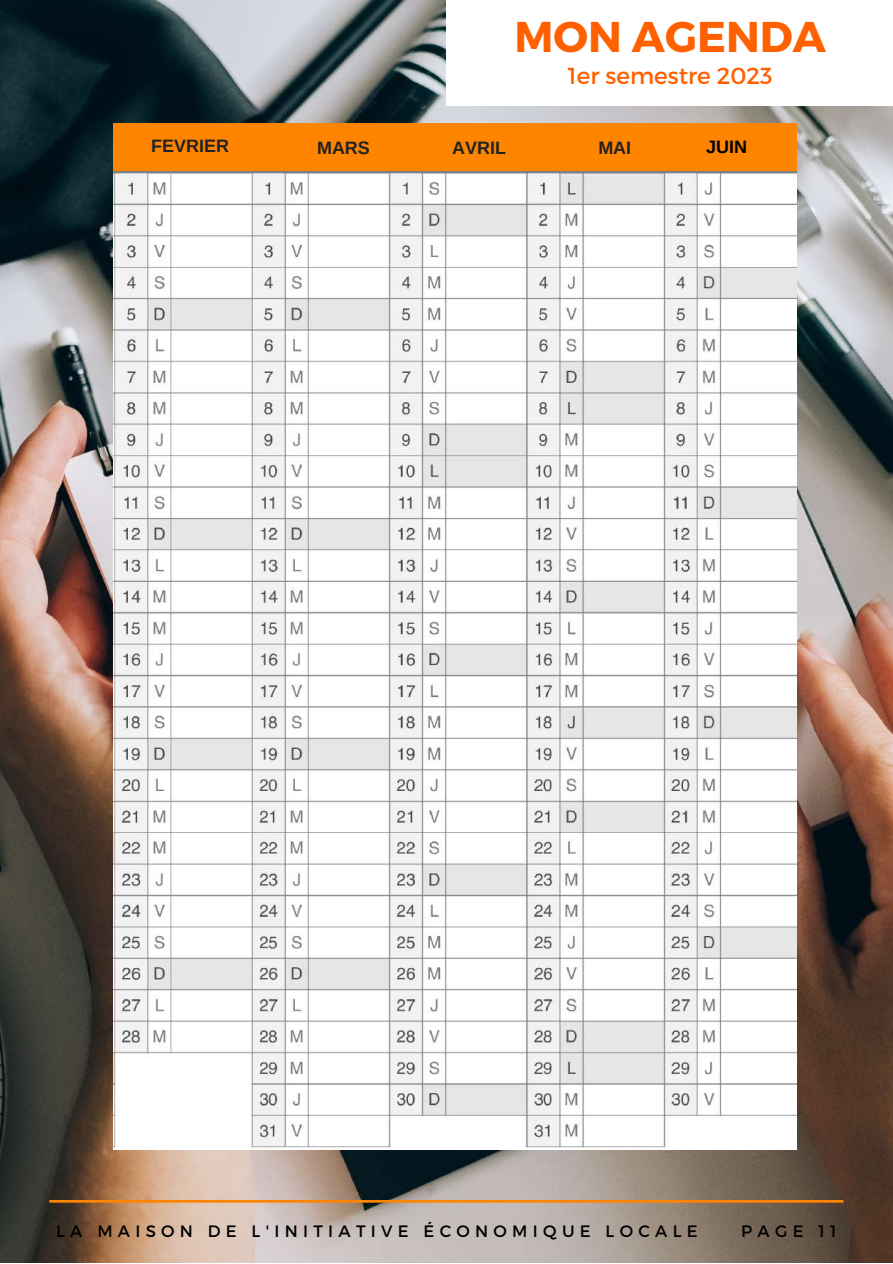
<style>
.page{position:relative;width:893px;height:1264px;background:#fff}
.page>*{position:absolute;margin:0;border:0;box-sizing:border-box;transform-origin:0 0}
.t1{font:700 42.9px "Montserrat";color:#ff6000}
.t2{font:23.1px "Montserrat";color:#ff6000}
.t3{font:700 18px "Arimo";color:#222}
.t4{font:700 18px "Arimo";color:#000}
.t5{font:16.5px "Montserrat";letter-spacing:.32em;color:#000}
</style>
<div class="page">
<img style="left:0;top:0;width:892px;height:1262px">
<svg style="left:49px;top:1199px;width:794px;height:3px;background:#df882b"></svg>
<div style="left:446px;top:0;width:446px;height:105px;background:#fff"></div>
<div style="left:114px;top:124px;width:682px;height:47px;background:#ff8500"></div>
<img style="left:114px;top:172px;width:682px;height:977px">
<h1 class="t1" style="left:514px;top:9px;width:313px">MON AGENDA</h1>
<h2 class="t2" style="left:568px;top:61px;width:206px">1er semestre 2023</h2>
<p class="t3" style="left:151px;top:136px;width:79px">FEVRIER</p>
<p class="t3" style="left:317px;top:138px;width:54px">MARS</p>
<p class="t3" style="left:452px;top:138px;width:55px">AVRIL</p>
<p class="t3" style="left:598px;top:138px;width:34px">MAI</p>
<p class="t4" style="left:706px;top:136px;width:42px">JUIN</p>
<p class="t5" style="left:56px;top:1219px;width:643px">LA MAISON DE L'INITIATIVE ÉCONOMIQUE LOCALE</p>
<p class="t5" style="left:741px;top:1219px;width:97px">PAGE 11</p>
</div>
